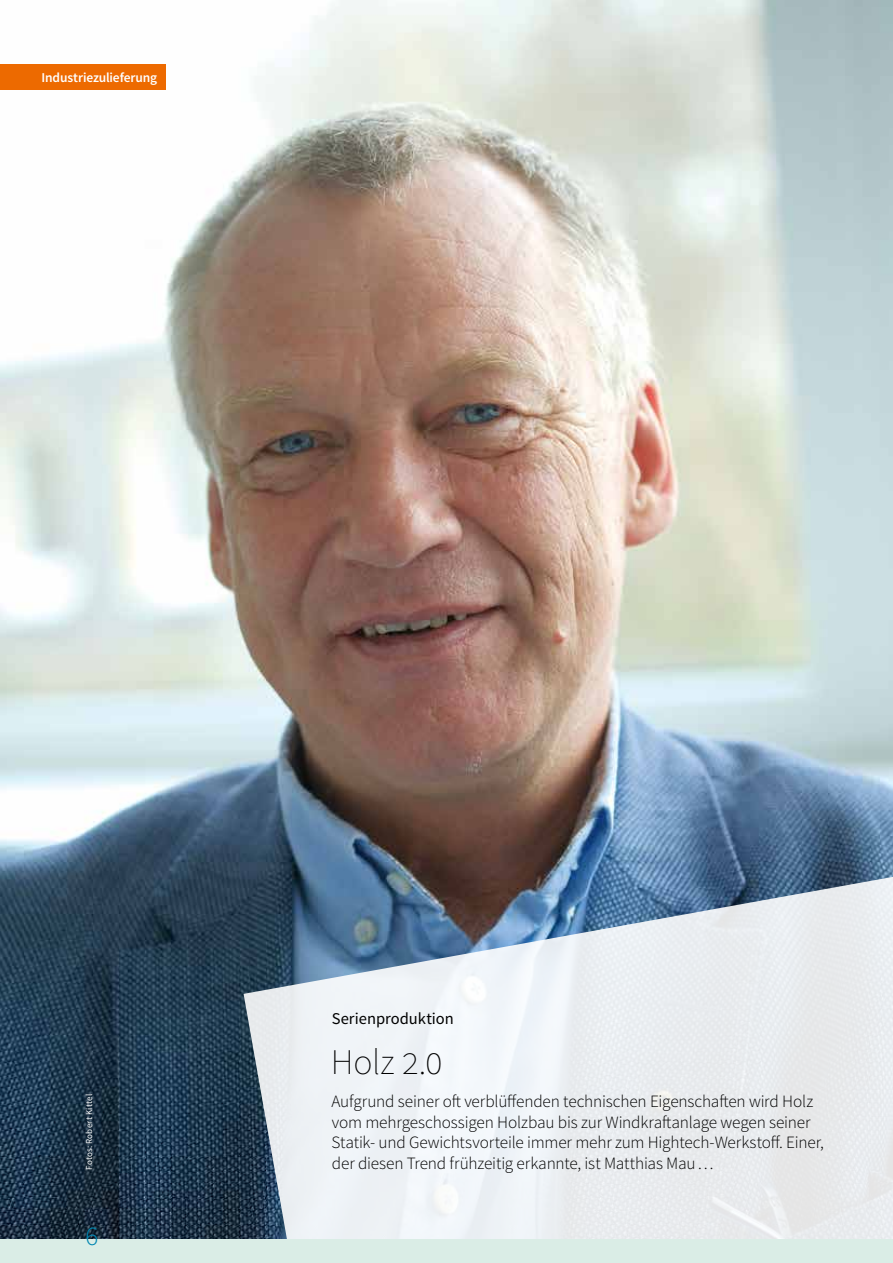
<style>
.page{position:relative;width:893px;height:1263px;background:#fff}
.page>*{position:absolute;margin:0;border:0;box-sizing:border-box;transform-origin:0 0}
.t1{font:200 36px "Source Sans Pro";color:#000}
.t2{font:300 27px "Source Sans Pro";color:#0086b1}
.t3{font:300 17.25px/20.7px "Source Sans Pro";letter-spacing:-.01em;color:#000}
.t4{font:16.5px "Source Sans Pro";color:#000}
.t5{font:600 13.5px "Source Sans Pro";letter-spacing:-.01em;color:#fff}
.t6{font:9px "Source Sans Pro";letter-spacing:.02em;color:#fff}
</style>
<div class="page">
<img style="left:0;top:0;width:893px;height:1239px">
<svg style="left:244px;top:877px;width:649px;height:362px;fill:#e9edf0"></svg>
<div style="left:0;top:64px;width:166px;height:25px;background:#ed6a00"></div>
<hr style="left:892px;top:0;width:1px;height:411px;background:#f5fbfe">
<div style="left:0;top:1239px;width:893px;height:24px;background:#daede6"></div>
<p class="t5" style="left:42px;top:69px;width:117px">Industriezulieferung</p>
<p class="t6" style="left:84px;top:1170px;width:78px;rotate:-90deg">Fotos: Robert Kittel</p>
<h2 class="t2" style="left:85px;top:1219px;width:15px">6</h2>
<p class="t4" style="left:332px;top:1008px;width:124px">Serienproduktion</p>
<h1 class="t1" style="left:331px;top:1040px;width:113px">Holz 2.0</h1>
<p class="t3" style="left:331px;top:1091px;width:494px">Aufgrund seiner oft verblüffenden technischen Eigenschaften wird Holz vom mehrgeschossigen Holzbau bis zur Windkraftanlage wegen seiner Statik- und Gewichtsvorteile immer mehr zum Hightech-Werkstoff. Einer, der diesen Trend frühzeitig erkannte, ist Matthias Mau…</p>
</div>
